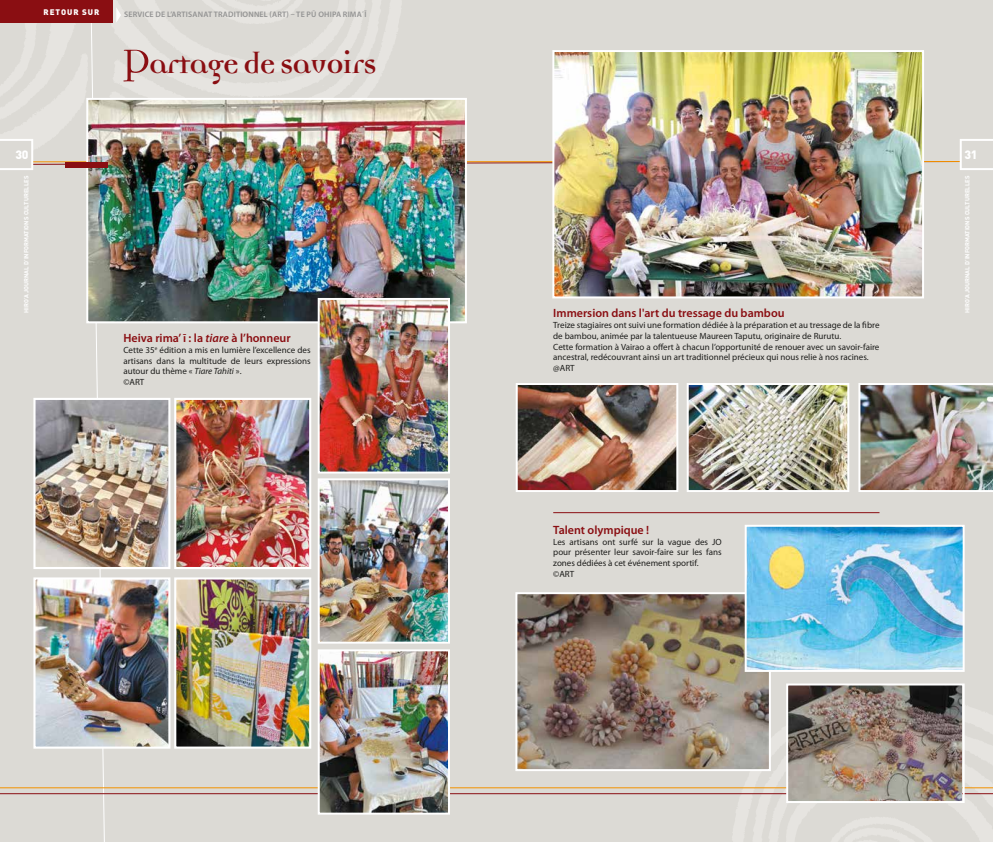
<style>
.page{position:relative;width:993px;height:842px;background:#fff}
.page>*{position:absolute;margin:0;border:0;box-sizing:border-box;transform-origin:0 0}
.t1{font:700 32px "Democratica";letter-spacing:-.03em;color:#8a0e12}
.t2{font:600 12px "Myriad Pro";color:#8a0e12}
.t3{font:900 12px "DIN";color:#fff}
.t4{font:9px/10.8px "Myriad Pro";color:#1d1d1b}
.t5{font:600 8px "Myriad Pro";letter-spacing:.02em;color:#929292}
.t6{font:900 8px "DIN";letter-spacing:.12em;color:#fff}
.t7{font:700 6px "DIN";color:#fff}
.s1{font-weight:400;font-size:53.7px}
.s2{font-style:italic}
</style>
<div class="page">
<img style="left:0;top:0;width:992px;height:842px">
<img style="left:689px;top:386px;width:157px;height:103px">
<div style="left:686px;top:383px;width:163px;height:109px;border:2px solid #fff"></div>
<img style="left:555px;top:53px;width:365px;height:242px">
<div style="left:552px;top:50px;width:371px;height:248px;border:2px solid #fff"></div>
<img style="left:518px;top:386px;width:157px;height:103px">
<div style="left:515px;top:383px;width:163px;height:109px;border:2px solid #fff"></div>
<hr style="left:553px;top:512px;width:326px;height:1px;background:#8a0e12">
<img style="left:789px;top:686px;width:172px;height:114px">
<div style="left:786px;top:683px;width:178px;height:120px;border:2px solid #fff"></div>
<img style="left:518px;top:595px;width:249px;height:173px">
<div style="left:515px;top:592px;width:255px;height:179px;border:2px solid #fff"></div>
<img style="left:747px;top:528px;width:214px;height:141px">
<div style="left:744px;top:525px;width:220px;height:147px;border:2px solid #fff"></div>
<div style="left:65px;top:162px;width:42px;height:5px;background:#8a0e12"></div>
<p class="t6" style="left:43px;top:6px;width:57px">RETOUR SUR</p>
<p class="t5" style="left:124px;top:10px;width:125px">Service de l’Artisanat traditionn</p>
<p class="t5" style="left:259px;top:10px;width:108px">el (ART) – Te Pū Ohipa rima΄ī</p>
<h1 class="t1" style="left:120px;top:49px;width:257px"><span class="s1">P</span>artage de savoirs</h1>
<h2 class="t3" style="left:15px;top:147px;width:14px">30</h2>
<p class="t7" style="left:22px;top:313px;width:138px;rotate:-90deg">HIRO’A JOURNAL D’IN FORMATIONSCULTURELLES</p>
<h2 class="t2" style="left:123px;top:330px;width:169px">Heiva rima’ ī : la <span class="s2">tiare</span> à l’honneur</h2>
<p class="t4" style="left:123px;top:344px;width:189px">Cette 35<sup>e</sup> édition a mis en lumière l’excellence des artisans dans la multitude de leurs expressions autour du thème « <span class="s2">Tiare Tahiti</span> ».<br>©ART</p>
<h2 class="t2" style="left:553px;top:306px;width:233px">Immersion dans l'art du tressage du bambou</h2>
<p class="t4" style="left:553px;top:319px;width:327px">Treize stagiaires ont suivi une formation dédiée à la préparation et au tressage de la fibre de bambou, animée par la talentueuse Maureen Taputu, originaire de Rurutu.<br>Cette formation à Vairao a offert à chacun l’opportunité de renouer avec un savoir-faire ancestral, redécouvrant ainsi un art traditionnel précieux qui nous relie à nos racines. @ART</p>
<h2 class="t2" style="left:553px;top:522px;width:98px">Talent olympique !</h2>
<p class="t4" style="left:553px;top:536px;width:170px">Les artisans ont surfé sur la vague des JO pour présenter leur savoir-faire sur les fans zones dédiées à cet événement sportif. ©ART</p>
<h2 class="t3" style="left:964px;top:147px;width:14px">31</h2>
<p class="t7" style="left:963px;top:313px;width:138px;rotate:-90deg">HIRO’A JOURNAL D’IN FORMATIONSCULTURELLES</p>
</div>
